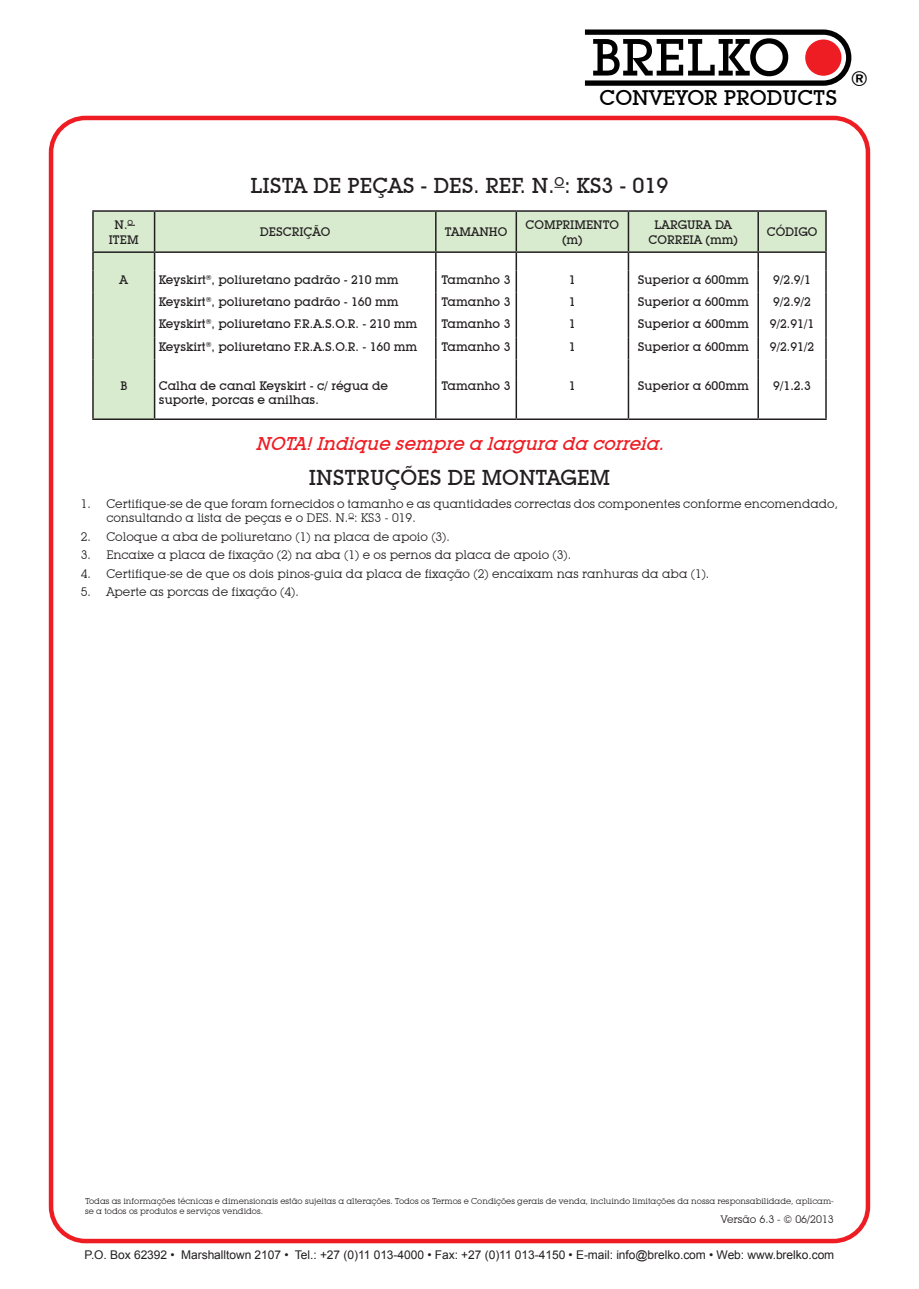
<style>
.page{position:relative;width:919px;height:1289px;background:#fff}
.page>*{position:absolute;margin:0;border:0;box-sizing:border-box;transform-origin:0 0}
.t1{font:500 51.3px "Lubalin Graph IT Cby BT";color:#000}
.t2{font:500 21px "Lubalin Graph IT Cby BT";color:#231f20}
.t3{font:500 20.55px "Lubalin Graph IT Cby BT";color:#000}
.t4{font:italic 500 18px "Lubalin Graph IT Cby BT";color:#ee1d23}
.t5{font:500 12px/15px "Lubalin Graph IT Cby BT";color:#231f20;text-align:center}
.t6{font:12px/14.2px "Lubalin Graph IT Cby BT";color:#231f20}
.t7{font:12px "Arial";letter-spacing:-.005em;color:#231f20}
.t8{font:10.5px "Lubalin Graph IT Cby BT";color:#231f20}
.t9{font:8.25px/9.9px "Lubalin Graph IT Cby BT";color:#231f20}
</style>
<div class="page">
<svg style="left:585px;top:29px;width:266px;height:57px"></svg>
<div style="left:805px;top:39px;width:36px;height:37px;background:#ee1d23;border-radius:50%"></div>
<div style="left:49px;top:116px;width:821px;height:1127px;border:4px solid #ee1d23;border-radius:34px"></div>
<svg style="left:94px;top:212px;width:731px;height:206px"></svg>
<svg style="left:92px;top:253px;width:2px;height:17px"></svg>
<svg style="left:515px;top:253px;width:2px;height:17px"></svg>
<svg style="left:627px;top:253px;width:2px;height:17px"></svg>
<hr style="left:92px;top:270px;width:2px;height:23px;background:#231f20">
<hr style="left:515px;top:270px;width:2px;height:23px;background:#231f20">
<hr style="left:627px;top:270px;width:2px;height:23px;background:#231f20">
<hr style="left:92px;top:293px;width:2px;height:22px;background:#231f20">
<hr style="left:515px;top:293px;width:2px;height:22px;background:#231f20">
<hr style="left:627px;top:293px;width:2px;height:22px;background:#231f20">
<hr style="left:92px;top:315px;width:2px;height:22px;background:#231f20">
<hr style="left:515px;top:315px;width:2px;height:22px;background:#231f20">
<hr style="left:627px;top:315px;width:2px;height:22px;background:#231f20">
<hr style="left:92px;top:337px;width:2px;height:22px;background:#231f20">
<hr style="left:515px;top:337px;width:2px;height:22px;background:#231f20">
<hr style="left:627px;top:337px;width:2px;height:22px;background:#231f20">
<svg style="left:92px;top:359px;width:2px;height:18px"></svg>
<svg style="left:154px;top:253px;width:1px;height:124px"></svg>
<svg style="left:435px;top:253px;width:1px;height:124px"></svg>
<svg style="left:515px;top:359px;width:2px;height:18px"></svg>
<svg style="left:627px;top:359px;width:2px;height:18px"></svg>
<svg style="left:757px;top:253px;width:1px;height:124px"></svg>
<svg style="left:825px;top:253px;width:1px;height:124px"></svg>
<hr style="left:92px;top:377px;width:2px;height:41px;background:#231f20">
<hr style="left:154px;top:377px;width:1px;height:41px;background:#231f20">
<hr style="left:435px;top:377px;width:1px;height:41px;background:#231f20">
<hr style="left:515px;top:377px;width:2px;height:41px;background:#231f20">
<hr style="left:627px;top:377px;width:2px;height:41px;background:#231f20">
<hr style="left:757px;top:377px;width:1px;height:41px;background:#231f20">
<hr style="left:825px;top:377px;width:1px;height:41px;background:#231f20">
<hr style="left:92px;top:418px;width:62px;height:2px;background:#231f20">
<hr style="left:154px;top:418px;width:282px;height:2px;background:#231f20">
<hr style="left:436px;top:418px;width:80px;height:2px;background:#231f20">
<hr style="left:516px;top:418px;width:112px;height:2px;background:#231f20">
<hr style="left:628px;top:418px;width:130px;height:2px;background:#231f20">
<hr style="left:758px;top:418px;width:68px;height:2px;background:#231f20">
<hr style="left:92px;top:210px;width:62px;height:2px;background:#231f20">
<hr style="left:92px;top:212px;width:2px;height:39px;background:#231f20">
<hr style="left:154px;top:210px;width:282px;height:2px;background:#231f20">
<hr style="left:154px;top:212px;width:1px;height:39px;background:#231f20">
<hr style="left:436px;top:210px;width:80px;height:2px;background:#231f20">
<hr style="left:435px;top:212px;width:1px;height:39px;background:#231f20">
<hr style="left:516px;top:210px;width:112px;height:2px;background:#231f20">
<hr style="left:515px;top:212px;width:2px;height:39px;background:#231f20">
<hr style="left:628px;top:210px;width:130px;height:2px;background:#231f20">
<hr style="left:627px;top:212px;width:2px;height:39px;background:#231f20">
<hr style="left:758px;top:210px;width:68px;height:2px;background:#231f20">
<hr style="left:757px;top:212px;width:1px;height:39px;background:#231f20">
<hr style="left:825px;top:212px;width:1px;height:39px;background:#231f20">
<hr style="left:92px;top:251px;width:62px;height:2px;background:#231f20">
<hr style="left:154px;top:251px;width:282px;height:2px;background:#231f20">
<hr style="left:436px;top:251px;width:80px;height:2px;background:#231f20">
<hr style="left:516px;top:251px;width:112px;height:2px;background:#231f20">
<hr style="left:628px;top:251px;width:130px;height:2px;background:#231f20">
<hr style="left:758px;top:251px;width:68px;height:2px;background:#231f20">
<h1 class="t1" style="left:591px;top:26px;width:200px">BRELKO</h1>
<h3 class="t3" style="left:599px;top:85px;width:239px">CONVEYOR PRODUCTS</h3>
<h3 class="t3" style="left:850px;top:66px;width:19px">®</h3>
<h2 class="t2" style="left:250px;top:173px;width:419px">LISTA DE PEÇAS - DES. REF. N.<sup>O</sup>: KS3 - 019</h2>
<p class="t5" style="left:109px;top:217px;width:31px">N.<sup>O<br></sup>ITEM</p>
<p class="t5" style="left:260px;top:224px;width:72px">DESCRIÇÃO</p>
<p class="t5" style="left:445px;top:224px;width:64px">TAMANHO</p>
<p class="t5" style="left:525px;top:217px;width:95px">COMPRIMENTO (m)</p>
<p class="t5" style="left:648px;top:217px;width:91px">LARGURA DA<br>CORREIA (mm)</p>
<p class="t5" style="left:766px;top:224px;width:52px">CÓDIGO</p>
<p class="t5" style="left:120px;top:272px;width:10px">A</p>
<p class="t5" style="left:159px;top:272px;width:241px">Keyskirt<sup>®</sup>, poliuretano padrão - 210 mm</p>
<p class="t5" style="left:441px;top:272px;width:70px">Tamanho 3</p>
<p class="t5" style="left:569px;top:272px;width:8px">1</p>
<p class="t5" style="left:637px;top:272px;width:113px">Superior a 600mm</p>
<p class="t5" style="left:773px;top:272px;width:39px">9/2.9/1</p>
<p class="t5" style="left:159px;top:294px;width:241px">Keyskirt<sup>®</sup>, poliuretano padrão - 160 mm</p>
<p class="t5" style="left:441px;top:294px;width:70px">Tamanho 3</p>
<p class="t5" style="left:569px;top:294px;width:8px">1</p>
<p class="t5" style="left:637px;top:294px;width:113px">Superior a 600mm</p>
<p class="t5" style="left:773px;top:294px;width:39px">9/2.9/2</p>
<p class="t5" style="left:159px;top:316px;width:260px">Keyskirt<sup>®</sup>, poliuretano F.R.A.S.O.R. - 210 mm</p>
<p class="t5" style="left:441px;top:316px;width:70px">Tamanho 3</p>
<p class="t5" style="left:569px;top:316px;width:8px">1</p>
<p class="t5" style="left:637px;top:316px;width:113px">Superior a 600mm</p>
<p class="t5" style="left:769px;top:316px;width:46px">9/2.91/1</p>
<p class="t5" style="left:159px;top:339px;width:260px">Keyskirt<sup>®</sup>, poliuretano F.R.A.S.O.R. - 160 mm</p>
<p class="t5" style="left:441px;top:339px;width:70px">Tamanho 3</p>
<p class="t5" style="left:569px;top:339px;width:8px">1</p>
<p class="t5" style="left:637px;top:339px;width:113px">Superior a 600mm</p>
<p class="t5" style="left:769px;top:339px;width:46px">9/2.91/2</p>
<p class="t5" style="left:120px;top:378px;width:8px">B</p>
<p class="t5" style="left:159px;top:379px;width:231px;line-height:13.5px;text-align:left">Calha de canal Keyskirt - c/ régua de suporte, porcas e anilhas.</p>
<p class="t5" style="left:441px;top:378px;width:70px">Tamanho 3</p>
<p class="t5" style="left:569px;top:378px;width:8px">1</p>
<p class="t5" style="left:637px;top:378px;width:113px">Superior a 600mm</p>
<p class="t5" style="left:773px;top:378px;width:39px">9/1.2.3</p>
<h3 class="t4" style="left:255px;top:432px;width:415px">NOTA!Indique sempre a largura da correia.</h3>
<h2 class="t2" style="left:309px;top:465px;width:302px">INSTRUÇÕES DE MONTAGEM</h2>
<p class="t6" style="left:106px;top:496px;width:733px;text-indent:-26px">1. Certifique-se de que foram fornecidos o tamanho e as quantidades correctas dos componentes conforme encomendado, consultando a lista de peças e o DES. N.<sup>O</sup>: KS3 - 019.</p>
<p class="t6" style="left:81px;top:529px;width:370px">2. Coloque a aba de poliuretano (1) na placa de apoio (3).</p>
<p class="t6" style="left:81px;top:547px;width:491px">3. Encaixe a placa de fixação (2) na aba (1) e os pernos da placa de apoio (3).</p>
<p class="t6" style="left:81px;top:566px;width:630px">4. Certifique-se de que os dois pinos-guia da placa de fixação (2) encaixam nas ranhuras da aba (1).</p>
<p class="t6" style="left:81px;top:584px;width:219px">5. Aperte as porcas de fixação (4).</p>
<p class="t9" style="left:85px;top:1195px;width:750px">Todas as informações técnicas e dimensionais estão sujeitas a alterações. Todos os Termos e Condições gerais de venda, incluindo limitações da nossa responsabilidade, aplicam&shy;se a todos os produtos e serviços vendidos.</p>
<p class="t8" style="left:721px;top:1212px;width:114px">Versão 6.3 - © 06/2013</p>
<p class="t7" style="left:85px;top:1246px;width:751px">P.O. Box 62392 • Marshalltown 2107 • Tel.: +27 (0)11 013-4000 • Fax: +27 (0)11 013-4150 • E-mail: info@brelko.com • Web: www.brelko.com</p>
</div>
